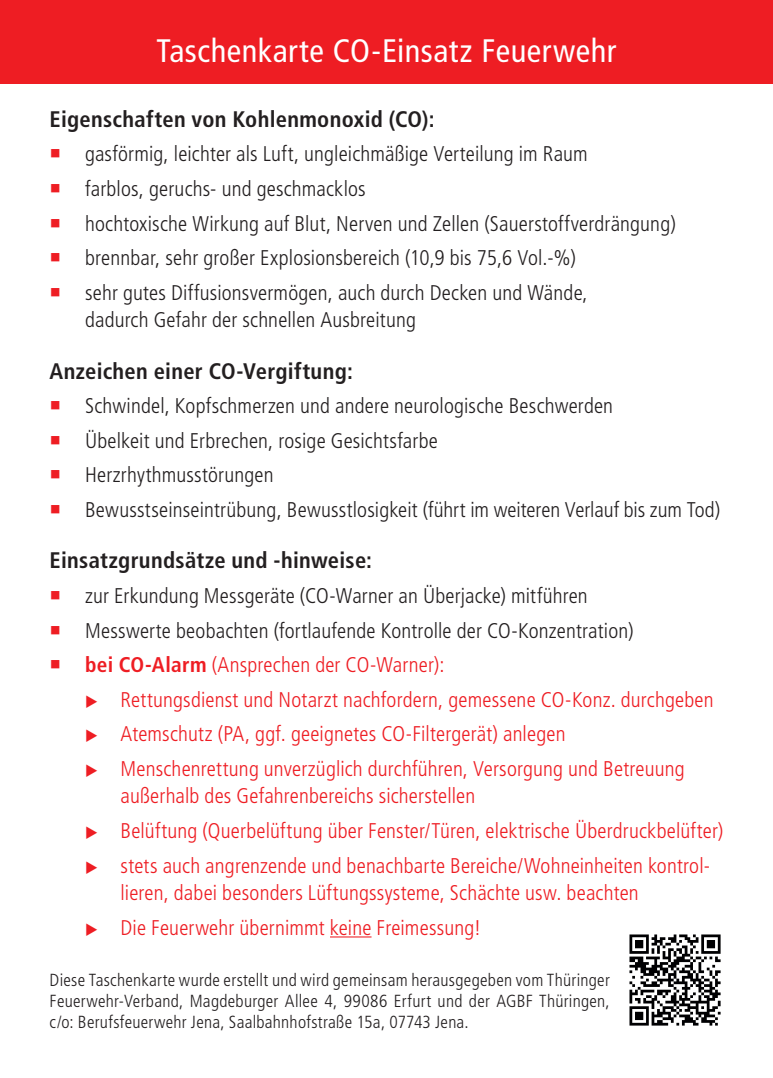
<style>
.page{position:relative;width:773px;height:1078px;background:#fff}
.page>*{position:absolute;margin:0;border:0;box-sizing:border-box;transform-origin:0 0}
.t1{font:condensed 32.5px "Frutiger LT";letter-spacing:.015em;color:#fff}
.t2{font:700 condensed 22.5px "Frutiger LT";letter-spacing:.015em;color:#231f20}
.t3{font:300 condensed 21.25px/34.5px "Frutiger LT";letter-spacing:.01em;color:#231f20}
.t4{font:300 condensed 21.25px/34.5px "Frutiger LT";letter-spacing:.01em;color:#ee1d23}
.t5{font:300 condensed 17.5px/21.2px "Frutiger LT";letter-spacing:.015em;color:#231f20;text-align:justify}
.s1{font-weight:700;color:#ee1d23}
.s2{color:#ee1d23}
</style>
<div class="page">
<div style="left:0;top:0;width:772px;height:84px;background:#ee1d23"></div>
<hr style="left:330px;top:936px;width:41px;height:1px;background:#ee1d23">
<svg style="left:629px;top:934px;width:91px;height:91px"></svg>
<h1 class="t1" style="left:156px;top:31px;width:461px">Taschenkarte CO-Einsatz Feuerwehr</h1>
<p class="t2" style="left:50px;top:105px;width:386px">Eigenschaften von Kohlenmonoxid (CO):</p>
<p class="t3" style="left:85px;top:137px;width:592px">gasförmig, leichter als Luft, ungleichmäßige Verteilung im Raum<br>farblos, geruchs- und geschmacklos<br>hochtoxische Wirkung auf Blut, Nerven und Zellen (Sauerstoffverdrängung) brennbar, sehr großer Explosionsbereich (10,9 bis 75,6 Vol.-%)<br>sehr gutes Diffusionsvermögen, auch durch Decken und Wände,</p>
<p class="t3" style="left:85px;top:303px;width:332px">dadurch Gefahr der schnellen Ausbreitung</p>
<p class="t2" style="left:50px;top:357px;width:305px">Anzeichen einer CO-Vergiftung:</p>
<p class="t3" style="left:85px;top:389px;width:636px">Schwindel, Kopfschmerzen und andere neurologische Beschwerden<br>Übelkeit und Erbrechen, rosige Gesichtsfarbe<br>Herzrhythmusstörungen<br>Bewusstseinseintrübung, Bewusstlosigkeit (führt im weiteren Verlauf bis zum Tod)</p>
<p class="t2" style="left:50px;top:547px;width:324px">Einsatzgrundsätze und -hinweise:</p>
<p class="t3" style="left:85px;top:578px;width:550px">zur Erkundung Messgeräte (CO-Warner an Überjacke) mitführen<br>Messwerte beobachten (fortlaufende Kontrolle der CO-Konzentration) <span class="s1">bei CO-Alarm</span> <span class="s2">(Ansprechen der CO-Warner):</span></p>
<p class="t4" style="left:120px;top:682px;width:594px">Rettungsdienst und Notarzt nachfordern, gemessene CO-Konz. durchgeben<br>Atemschutz (PA, ggf. geeignetes CO-Filtergerät) anlegen<br>Menschenrettung unverzüglich durchführen, Versorgung und Betreuung</p>
<p class="t4" style="left:120px;top:779px;width:604px">außerhalb des Gefahrenbereichs sicherstellen<br>Belüftung (Querbelüftung über Fenster/Türen, elektrische Überdruckbelüfter) stets auch angrenzende und benachbarte Bereiche/Wohneinheiten kontrol-</p>
<p class="t4" style="left:120px;top:875px;width:519px">lieren, dabei besonders Lüftungssysteme, Schächte usw. beachten<br>Die Feuerwehr übernimmt keine Freimessung!</p>
<p class="t5" style="left:50px;top:969px;width:561px">Diese Taschenkarte wurde erstellt und wird gemeinsam herausgegeben vom Thüringer Feuerwehr-Verband, Magdeburger Allee 4, 99086 Erfurt und der AGBF Thüringen, c/o: Berufsfeuerwehr Jena, Saalbahnhofstraße 15a, 07743 Jena.</p>
</div>
